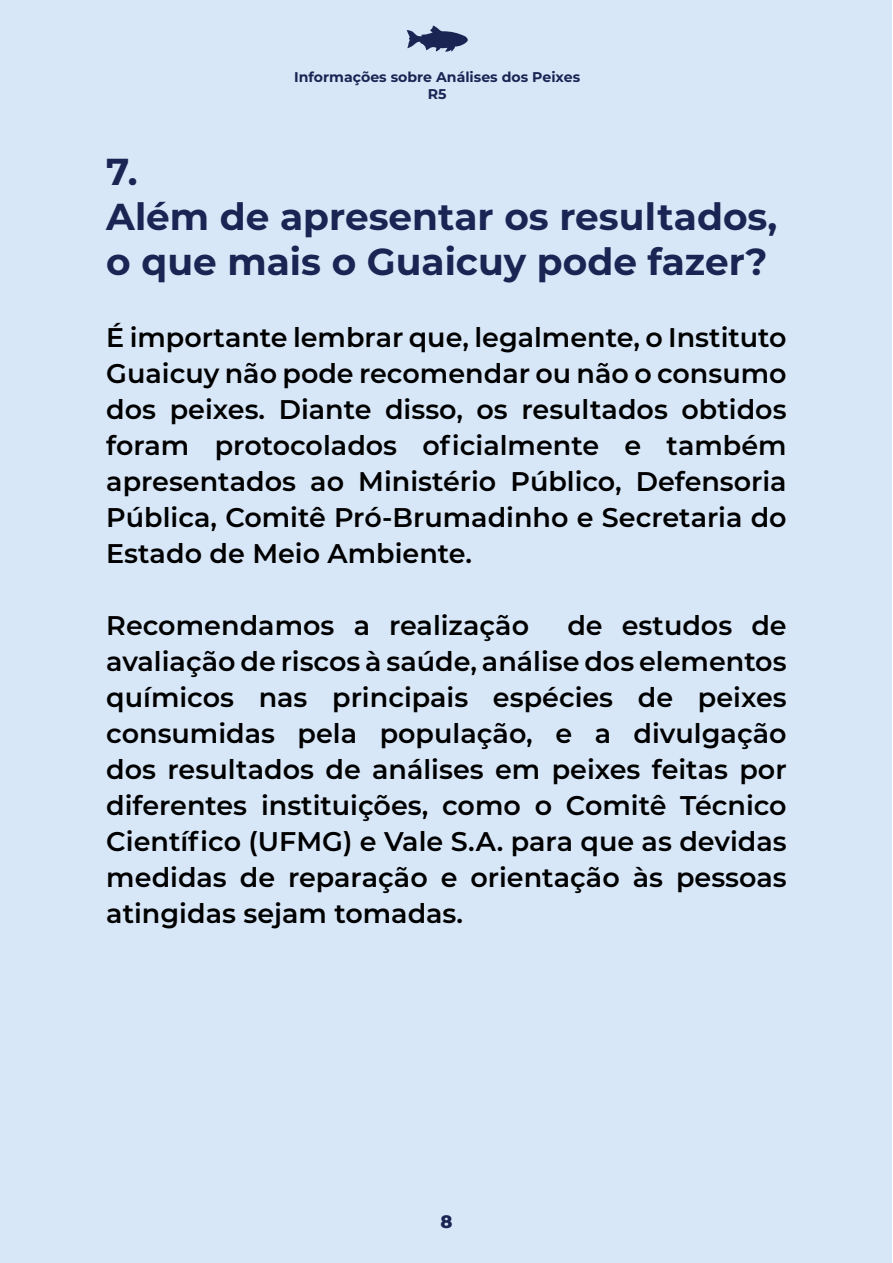
<style>
.page{position:relative;width:893px;height:1263px;background:#fff}
.page>*{position:absolute;margin:0;border:0;box-sizing:border-box;transform-origin:0 0}
.t1{font:700 37.5px/45px "Montserrat";color:#1a2553}
.t2{font:600 27px/36px "Montserrat";color:#000;text-align:justify}
.t3{font:800 18px "Montserrat";color:#1a2553}
.t4{font:700 14.1px/17px "Montserrat";color:#1a2553;text-align:center}
</style>
<div class="page">
<div style="left:0;top:0;width:892px;height:1263px;background:#d8e7f8"></div>
<svg style="left:407px;top:26px;width:61px;height:26px"></svg>
<p class="t4" style="left:294px;top:68px;width:287px">Informações sobre Análises dos Peixes<br>R5</p>
<h1 class="t1" style="left:106px;top:147px;width:672px">7.<br>Além de apresentar os resultados, o que mais o Guaicuy pode fazer?</h1>
<p class="t2" style="left:106px;top:318px;width:682px">É importante lembrar que, legalmente, o Instituto Guaicuy não pode recomendar ou não o consumo dos peixes. Diante disso, os resultados obtidos foram protocolados oficialmente e também apresentados ao Ministério Público, Defensoria Pública, Comitê Pró-Brumadinho e Secretaria do Estado de Meio Ambiente.</p>
<p class="t2" style="left:106px;top:606px;width:424px">Recomendamos a realização</p>
<p class="t2" style="left:106px;top:606px;width:682px;text-indent:461px">de estudos de avaliação de riscos à saúde, análise dos elementos químicos nas principais espécies de peixes consumidas pela população, e a divulgação dos resultados de análises em peixes feitas por diferentes instituições, como o Comitê Técnico Científico (UFMG) e Vale S.A. para que as devidas medidas de reparação e orientação às pessoas atingidas sejam tomadas.</p>
<p class="t3" style="left:440px;top:1208px;width:14px">8</p>
</div>
